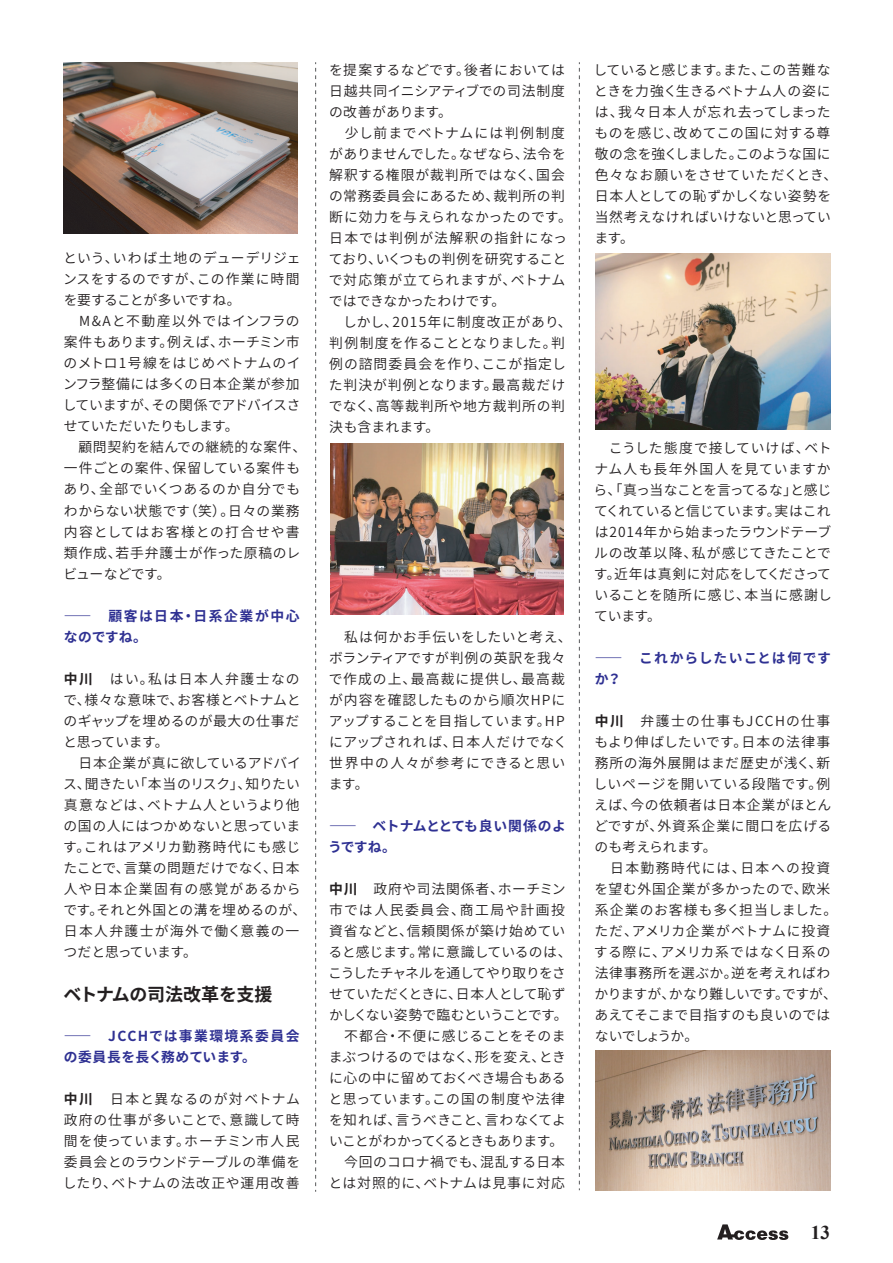
<style>
.page{position:relative;width:893px;height:1263px;background:#fff}
.page>*{position:absolute;margin:0;border:0;box-sizing:border-box;transform-origin:0 0}
.t1{font:700 19.5px "Times New Roman";color:#231f20}
.t2{font:700 18px "Source Han Sans JP";letter-spacing:-.015em;color:#231f20}
.t3{font:13.8px/21px "Source Han Sans JP";letter-spacing:.035em;color:#231f20}
.t4{font:13.8px/21px "Source Han Sans JP";letter-spacing:.015em;color:#231f20}
.t5{font:700 13.8px/21px "Source Han Sans JP";letter-spacing:.06em;color:#2e3092}
.t6{font:700 13.8px/21px "Source Han Sans JP";letter-spacing:.115em;color:#2e3092}
.t7{font:700 13.8px/21px "Source Han Sans JP";letter-spacing:-.01em;color:#2e3092}
.s1{font-weight:700}
</style>
<div class="page">
<svg style="left:717px;top:1224px;width:71px;height:16px"></svg>
<div style="left:329px;top:443px;width:234px;height:175px;background:linear-gradient(to right,#fff,#fff)"></div>
<svg style="left:315px;top:62px;width:1px;height:1130px"></svg>
<svg style="left:578px;top:62px;width:1px;height:1128px"></svg>
<img style="left:595px;top:253px;width:235px;height:176px">
<img style="left:64px;top:62px;width:233px;height:172px">
<img style="left:330px;top:443px;width:233px;height:171px">
<img style="left:595px;top:1050px;width:235px;height:140px">
<p class="t3" style="left:63px;top:248px;width:245px">という、いわば土地のデューデリジェンスをするのですが、この作業に時間を要することが多いですね。<br>　M&amp;Aと不動産以外ではインフラの案件もあります。例えば、ホーチミン市のメトロ1号線をはじめベトナムのインフラ整備には多くの日本企業が参加していますが、その関係でアドバイスさせていただいたりもします。<br>　顧問契約を結んでの継続的な案件、一件ごとの案件、保留している案件もあり、全部でいくつあるのか自分でもわからない状態です（笑）。日々の業務内容としてはお客様との打合せや書類作成、若手弁護士が作った原稿のレビューなどです。</p>
<p class="t6" style="left:64px;top:605px;width:237px">⸺堁　顧客は日本・日系企業が中心なのですね。</p>
<p class="t3" style="left:63px;top:668px;width:244px"><span class="s1">中川</span>　はい。私は日本人弁護士なので、様々な意味で、お客様とベトナムとのギャップを埋めるのが最大の仕事だと思っています。<br>　日本企業が真に欲しているアドバイス、聞きたい「本当のリスク」、知りたい真意などは、ベトナム人というより他の国の人にはつかめないと思っています。これはアメリカ勤務時代にも感じたことで、言葉の問題だけでなく、日本人や日本企業固有の感覚があるからです。それと外国との溝を埋めるのが、日本人弁護士が海外で働く意義の一つだと思っています。</p>
<h2 class="t2" style="left:64px;top:985px;width:210px">ベトナムの司法改革を支援</h2>
<p class="t5" style="left:64px;top:1025px;width:237px">⸺堁　JCCHでは事業環境系委員会の委員長を長く務めています。</p>
<p class="t3" style="left:63px;top:1088px;width:239px;text-align:justify"><span class="s1">中川</span>　日本と異なるのが対ベトナム政府の仕事が多いことで、意識して時間を使っています。ホーチミン市人民委員会とのラウンドテーブルの準備をしたり、ベトナムの法改正や運用改善</p>
<p class="t3" style="left:328px;top:59px;width:245px">を提案するなどです。後者においては日越共同イニシアティブでの司法制度の改善があります。<br>　少し前までベトナムには判例制度がありませんでした。なぜなら、法令を解釈する権限が裁判所ではなく、国会の常務委員会にあるため、裁判所の判断に効力を与えられなかったのです。日本では判例が法解釈の指針になっており、いくつもの判例を研究することで対応策が立てられますが、ベトナムではできなかったわけです。<br>　しかし、2015年に制度改正があり、判例制度を作ることとなりました。判例の諮問委員会を作り、ここが指定した判決が判例となります。最高裁だけでなく、高等裁判所や地方裁判所の判決も含まれます。</p>
<p class="t3" style="left:328px;top:626px;width:244px">　私は何かお手伝いをしたいと考え、ボランティアですが判例の英訳を我々で作成の上、最高裁に提供し、最高裁が内容を確認したものから順次HPにアップすることを目指しています。HPにアップされれば、日本人だけでなく世界中の人々が参考にできると思います。</p>
<p class="t7" style="left:328px;top:815px;width:239px">⸺堁　ベトナムととても良い関係のようですね。</p>
<p class="t4" style="left:328px;top:878px;width:245px"><span class="s1">中川</span>　政府や司法関係者、ホーチミン市では人民委員会、商工局や計画投資省などと、信頼関係が築け始めていると感じます。常に意識しているのは、こうしたチャネルを通してやり取りをさせていただくときに、日本人として恥ずかしくない姿勢で臨むということです。　不都合・不便に感じることをそのままぶつけるのではなく、形を変え、ときに心の中に留めておくべき場合もあると思っています。この国の制度や法律を知れば、言うべきこと、言わなくてよいことがわかってくるときもあります。　今回のコロナ禍でも、混乱する日本とは対照的に、ベトナムは見事に対応</p>
<p class="t3" style="left:593px;top:59px;width:245px">していると感じます。また、この苦難なときを力強く生きるベトナム人の姿には、我々日本人が忘れ去ってしまったものを感じ、改めてこの国に対する尊敬の念を強くしました。このような国に色々なお願いをさせていただくとき、日本人としての恥ずかしくない姿勢を当然考えなければいけないと思っています。</p>
<p class="t3" style="left:593px;top:437px;width:239px;text-align:justify;text-indent:15px">こうした態度で接していけば、ベトナム人も長年外国人を見ていますから、「真っ当なことを言ってるな」と感じてくれていると信じています。実はこれは2014年から始まったラウンドテーブルの改革以降、私が感じてきたことです。近年は真剣に対応をしてくださっていることを随所に感じ、本当に感謝しています。</p>
<p class="t5" style="left:594px;top:647px;width:238px">⸺堁　これからしたいことは何ですか？</p>
<p class="t3" style="left:593px;top:710px;width:245px"><span class="s1">中川</span>　弁護士の仕事もJCCHの仕事もより伸ばしたいです。日本の法律事務所の海外展開はまだ歴史が浅く、新しいページを開いている段階です。例えば、今の依頼者は日本企業がほとんどですが、外資系企業に間口を広げるのも考えられます。<br>　日本勤務時代には、日本への投資を望む外国企業が多かったので、欧米系企業のお客様も多く担当しました。ただ、アメリカ企業がベトナムに投資する際に、アメリカ系ではなく日系の法律事務所を選ぶか。逆を考えればわかりますが、かなり難しいです。ですが、あえてそこまで目指すのも良いのではないでしょうか。</p>
<h1 class="t1" style="left:810px;top:1219px;width:21px">13</h1>
</div>
